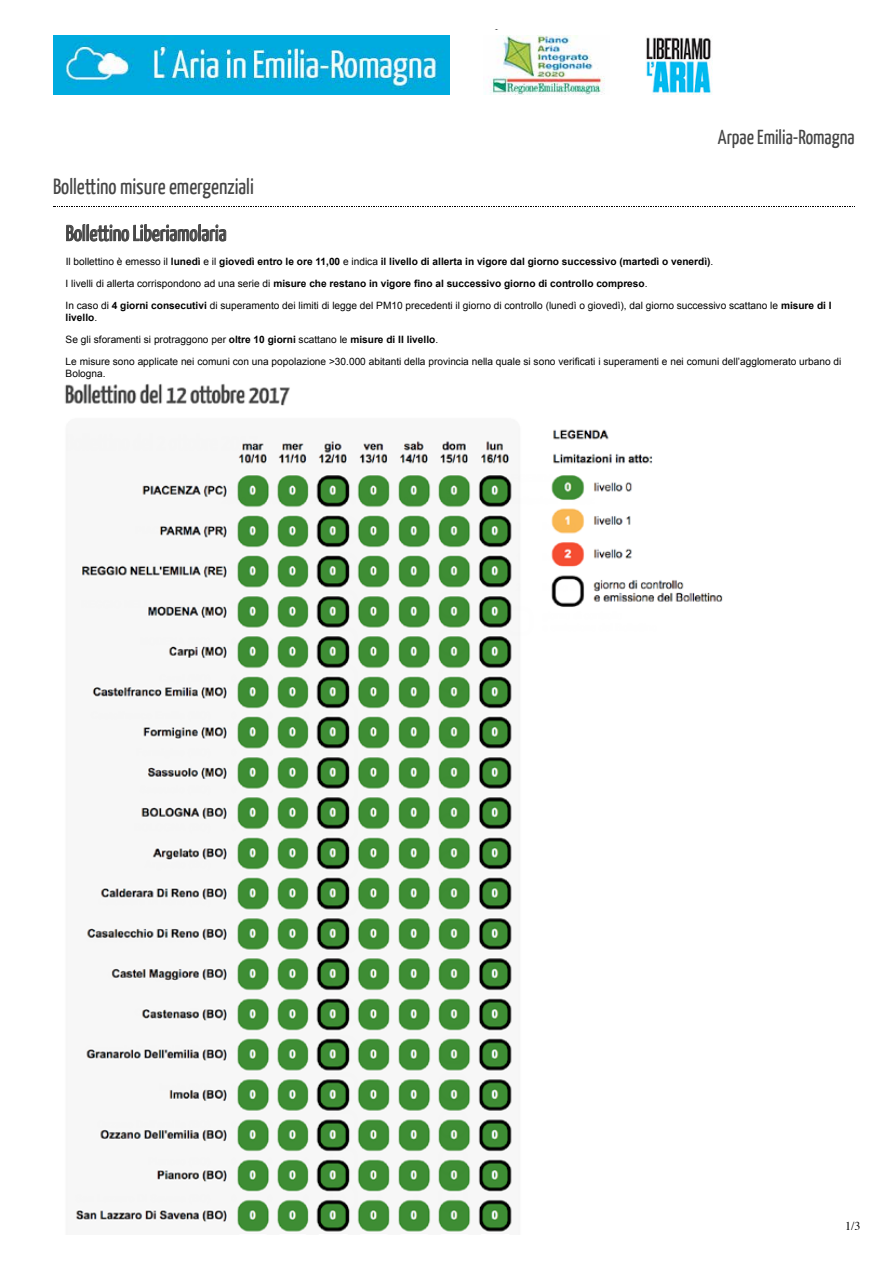
<style>
.page{position:relative;width:893px;height:1263px;background:#fff}
.page>*{position:absolute;margin:0;border:0;box-sizing:border-box;transform-origin:0 0}
.t1{font:21.9px/46.3px "Yanone Kaffeesatz";color:#464646}
.t2{font:20.25px "Yanone Kaffeesatz";color:#464646}
.t3{font:12px "Times";color:#000}
.t4{font:10.2px/21.9px "Arial";color:#000}
.s1{font-weight:700}
</style>
<div class="page">
<img style="left:53px;top:36px;width:397px;height:59px">
<img style="left:485px;top:36px;width:120px;height:59px">
<img style="left:645px;top:37px;width:67px;height:58px">
<svg style="left:53px;top:206px;width:275px;height:1px"></svg>
<svg style="left:329px;top:206px;width:526px;height:1px"></svg>
<svg style="left:66px;top:224px;width:161px;height:18px"></svg>
<img style="left:65px;top:383px;width:658px;height:849px">
<h2 class="t2" style="left:718px;top:124px;width:138px">Arpae Emilia-Romagna</h2>
<h1 class="t1" style="left:66px;top:163px;width:190px;text-indent:-13px">Bollettino misure emergenziali<br>Bollettino Liberiamolaria</h1>
<p class="t4" style="left:66px;top:251px;width:767px">Il bollettino è emesso il <span class="s1">lunedì</span> e il <span class="s1">giovedì entro le ore 11,00</span> e indica <span class="s1">il livello di allerta in vigore dal giorno successivo (martedì o venerdì)</span>.<br>I livelli di allerta corrispondono ad una serie di <span class="s1">misure che restano in vigore fino al successivo giorno di controllo compreso</span>.<br>In caso di <span class="s1">4 giorni consecutivi</span> di superamento dei limiti di legge del PM10 precedenti il giorno di controllo (lunedì o giovedì), dal giorno successivo scattano le <span class="s1">misure di I</span></p>
<p class="t4" style="left:66px;top:306px;width:777px"><span class="s1">livello</span>.<br>Se gli sforamenti si protraggono per <span class="s1">oltre 10 giorni</span> scattano le <span class="s1">misure di II livello</span>.<br>Le misure sono applicate nei comuni con una popolazione &gt;30.000 abitanti della provincia nella quale si sono verificati i superamenti e nei comuni dell’agglomerato urbano di</p>
<p class="t4" style="left:66px;top:362px;width:41px">Bologna.</p>
<p class="t3" style="left:845px;top:1214px;width:17px">1/3</p>
</div>
